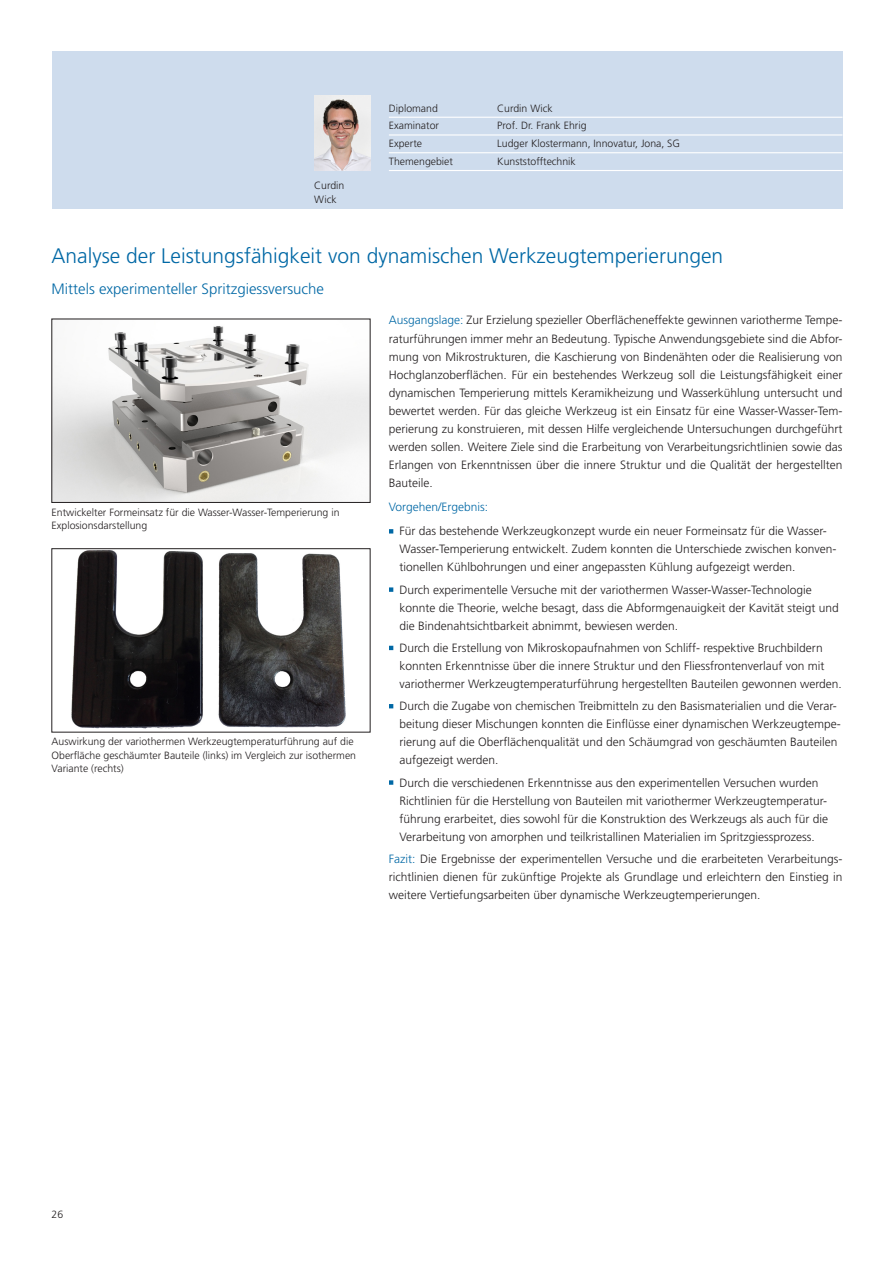
<style>
.page{position:relative;width:893px;height:1264px;background:#fff}
.page>*{position:absolute;margin:0;border:0;box-sizing:border-box;transform-origin:0 0}
.t1{font:300 21px "Frutiger LT Pro";color:#0068a5}
.t2{font:300 15px "Frutiger LT Pro";color:#0068a5}
.t3{font:300 12px/18px "Frutiger LT Pro";color:#231f20}
.t4{font:300 10.5px/13.5px "Frutiger LT Pro";color:#231f20}
.s1{color:#0068a5}
</style>
<div class="page">
<div style="left:52px;top:52px;width:790px;height:157px;background:#cedced"></div>
<img style="left:54px;top:326px;width:314px;height:174px">
<svg style="left:389px;top:529px;width:4px;height:4px"></svg>
<svg style="left:389px;top:587px;width:4px;height:4px"></svg>
<svg style="left:389px;top:645px;width:4px;height:5px"></svg>
<svg style="left:389px;top:704px;width:4px;height:4px"></svg>
<svg style="left:389px;top:780px;width:4px;height:4px"></svg>
<img style="left:71px;top:550px;width:275px;height:179px">
<div style="left:52px;top:548px;width:318px;height:184px;border:1px solid #231f20"></div>
<hr style="left:389px;top:117px;width:453px;height:1px;background:#fff">
<hr style="left:389px;top:134px;width:453px;height:1px;background:#fff">
<hr style="left:389px;top:152px;width:453px;height:1px;background:#fff">
<hr style="left:389px;top:170px;width:453px;height:1px;background:#fff">
<img style="left:314px;top:96px;width:56px;height:75px">
<p class="t4" style="left:314px;top:179px;width:32px">Curdin<br>Wick</p>
<p class="t4" style="left:389px;top:101px;width:51px">Diplomand</p>
<p class="t4" style="left:497px;top:101px;width:57px">Curdin Wick</p>
<p class="t4" style="left:389px;top:119px;width:52px">Examinator</p>
<p class="t4" style="left:497px;top:119px;width:91px">Prof. Dr. Frank Ehrig</p>
<p class="t4" style="left:389px;top:137px;width:35px">Experte</p>
<p class="t4" style="left:497px;top:137px;width:184px">Ludger Klostermann, Innovatur, Jona, SG</p>
<p class="t4" style="left:389px;top:154px;width:66px">Themengebiet</p>
<p class="t4" style="left:497px;top:154px;width:80px">Kunststofftechnik</p>
<h1 class="t1" style="left:52px;top:244px;width:673px">Analyse der Leistungsfähigkeit von dynamischen Werkzeugtemperierungen</h1>
<p class="t2" style="left:52px;top:280px;width:274px">Mittels experimenteller Spritzgiessversuche</p>
<p class="t4" style="left:52px;top:505px;width:289px">Entwickelter Formeinsatz für die Wasser-Wasser-Temperierung in<br>Explosionsdarstellung</p>
<p class="t4" style="left:52px;top:735px;width:306px">Auswirkung der variothermen Werkzeugtemperaturführung auf die<br>Oberfläche geschäumter Bauteile (links) im Vergleich zur isothermen<br>Variante (rechts)</p>
<p class="t3" style="left:389px;top:311px;width:455px;text-align:justify"><span class="s1">Ausgangslage:</span> Zur Erzielung spezieller Oberflächeneffekte gewinnen variotherme Tempe&shy;raturführungen immer mehr an Bedeutung. Typische Anwendungsgebiete sind die Abfor&shy;mung von Mikrostrukturen, die Kaschierung von Bindenähten oder die Realisierung von Hochglanzoberflächen. Für ein bestehendes Werkzeug soll die Leistungsfähigkeit einer dynamischen Temperierung mittels Keramikheizung und Wasserkühlung untersucht und bewertet werden. Für das gleiche Werkzeug ist ein Einsatz für eine Wasser-Wasser-Tem&shy;perierung zu konstruieren, mit dessen Hilfe vergleichende Untersuchungen durchgeführt werden sollen. Weitere Ziele sind die Erarbeitung von Verarbeitungsrichtlinien sowie das Erlangen von Erkenntnissen über die innere Struktur und die Qualität der hergestellten Bauteile.</p>
<p class="t3" style="left:389px;top:494px;width:439px;line-height:24.5px"><span class="s1">Vorgehen/Ergebnis:<br></span><sup>.</sup> Für das bestehende Werkzeugkonzept wurde ein neuer Formeinsatz für die Wasser-</p>
<p class="t3" style="left:400px;top:540px;width:438px">Wasser-Temperierung entwickelt. Zudem konnten die Unterschiede zwischen konven&shy;tionellen Kühlbohrungen und einer angepassten Kühlung aufgezeigt werden.</p>
<p class="t3" style="left:400px;top:580px;width:441px;text-indent:-11px"><sup>.</sup> Durch experimentelle Versuche mit der variothermen Wasser-Wasser-Technologie konnte die Theorie, welche besagt, dass die Abformgenauigkeit der Kavität steigt und die Bindenahtsichtbarkeit abnimmt, bewiesen werden.</p>
<p class="t3" style="left:400px;top:638px;width:444px;text-indent:-11px"><sup>.</sup> Durch die Erstellung von Mikroskopaufnahmen von Schliff- respektive Bruchbildern konnten Erkenntnisse über die innere Struktur und den Fliessfrontenverlauf von mit variothermer Werkzeugtemperaturführung hergestellten Bauteilen gewonnen werden.</p>
<p class="t3" style="left:400px;top:697px;width:443px;text-indent:-11px"><sup>.</sup> Durch die Zugabe von chemischen Treibmitteln zu den Basismaterialien und die Verar&shy;beitung dieser Mischungen konnten die Einflüsse einer dynamischen Werkzeugtempe&shy;rierung auf die Oberflächenqualität und den Schäumgrad von geschäumten Bauteilen aufgezeigt werden.</p>
<p class="t3" style="left:400px;top:773px;width:430px;text-indent:-11px"><sup>.</sup> Durch die verschiedenen Erkenntnisse aus den experimentellen Versuchen wurden Richtlinien für die Herstellung von Bauteilen mit variothermer Werkzeugtemperatur&shy;führung erarbeitet, dies sowohl für die Konstruktion des Werkzeugs als auch für die Verarbeitung von amorphen und teilkristallinen Materialien im Spritzgiessprozess.</p>
<p class="t3" style="left:389px;top:849px;width:455px;text-align:justify"><span class="s1">Fazit:</span> Die Ergebnisse der experimentellen Versuche und die erarbeiteten Verarbeitungs&shy;richtlinien dienen für zukünftige Projekte als Grundlage und erleichtern den Einstieg in weitere Vertiefungsarbeiten über dynamische Werkzeugtemperierungen.</p>
<p class="t4" style="left:52px;top:1206px;width:13px">26</p>
</div>
